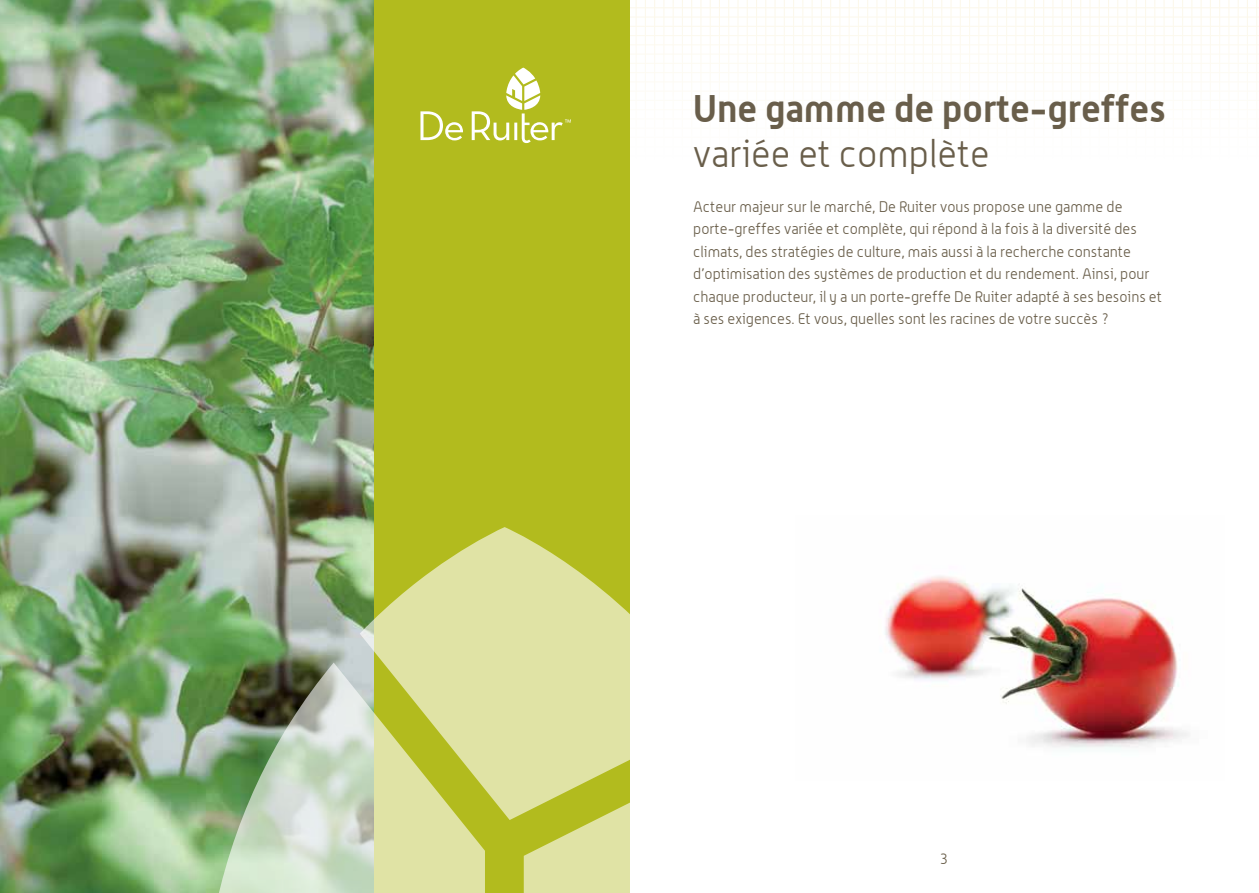
<style>
.page{position:relative;width:1259px;height:893px;background:#fff}
.page>*{position:absolute;margin:0;border:0;box-sizing:border-box;transform-origin:0 0}
.t1{font:700 37.5px "Alwyn";color:#695e4a}
.t2{font:300 37.5px "Alwyn";color:#695e4a}
.t3{font:300 15px/22.5px "Alwyn";color:#695e4a}
</style>
<div class="page">
<img style="left:0;top:0;width:374px;height:893px">
<svg style="left:629px;top:0;width:630px;height:160px"></svg>
<div style="left:374px;top:0;width:255px;height:893px;background:#b2bb1e"></div>
<img style="left:885px;top:576px;width:304px;height:174px">
<svg style="left:360px;top:527px;width:270px;height:293px;fill:#e0e3a5"></svg>
<svg style="left:524px;top:750px;width:106px;height:143px"></svg>
<svg style="left:206px;top:663px;width:279px;height:230px;background:#b9c693"></svg>
<svg style="left:420px;top:68px;width:151px;height:76px"></svg>
<h1 class="t1" style="left:693px;top:85px;width:474px">Une gamme de porte-greffes</h1>
<h1 class="t2" style="left:693px;top:132px;width:298px">variée et complète</h1>
<p class="t3" style="left:693px;top:195px;width:470px">Acteur majeur sur le marché, De Ruiter vous propose une gamme de porte-greffes variée et complète, qui répond à la fois à la diversité des climats, des stratégies de culture, mais aussi à la recherche constante d’optimisation des systèmes de production et du rendement. Ainsi, pour chaque producteur, il y a un porte-greffe De Ruiter adapté à ses besoins et à ses exigences. Et vous, quelles sont les racines de votre succès ?</p>
<p class="t3" style="left:940px;top:848px;width:10px">3</p>
</div>
